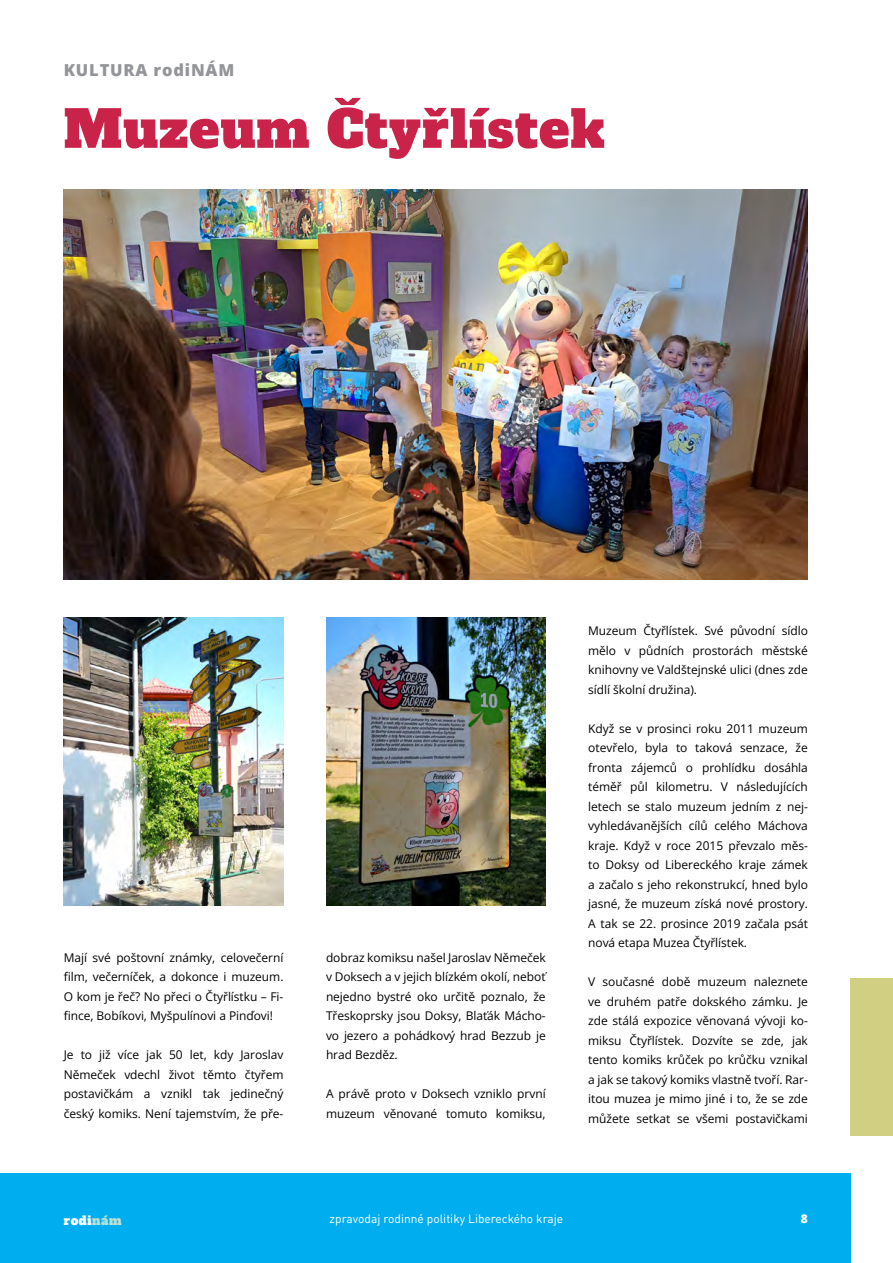
<style>
.page{position:relative;width:893px;height:1263px;background:#fff}
.page>*{position:absolute;margin:0;border:0;box-sizing:border-box;transform-origin:0 0}
.t1{font:51px "Alfa Slab One";letter-spacing:.02em;color:#c9234a}
.t2{font:800 16.5px "Open Sans";letter-spacing:.05em;color:#939598}
.t3{font:12px/19.5px "Open Sans";letter-spacing:-.005em;color:#000;text-align:justify}
.t4{font:12px "DIN Pro";color:#fff}
.t5{font:12px "Alfa Slab One";letter-spacing:.05em;color:#fff}
.t6{font:800 12px "Open Sans";color:#fff}
.s1{color:#b8e0d3}
</style>
<div class="page">
<div style="left:0;top:1174px;width:850px;height:89px;background:#00aeef"></div>
<div style="left:850px;top:978px;width:43px;height:158px;background:#d1d082"></div>
<img style="left:326px;top:617px;width:220px;height:289px">
<img style="left:64px;top:617px;width:219px;height:289px">
<img style="left:64px;top:189px;width:744px;height:390px">
<h2 class="t2" style="left:64px;top:58px;width:172px">KULTURA rodiNÁM</h2>
<h1 class="t1" style="left:64px;top:85px;width:543px">Muzeum Čtyřlístek</h1>
<p class="t3" style="left:64px;top:947px;width:221px">Mají své poštovní známky, celovečerní film, večerníček, a dokonce i muzeum.<br>O kom je řeč? No přeci o Čtyřlístku – Fi&shy;fince, Bobíkovi, Myšpulínovi a Pinďovi!</p>
<p class="t3" style="left:64px;top:1045px;width:221px">Je to již více jak 50 let, kdy Jaroslav Němeček vdechl život těmto čtyřem postavičkám a vznikl tak jedinečný český komiks. Není tajemstvím, že pře-</p>
<p class="t3" style="left:326px;top:947px;width:221px">dobraz komiksu našel Jaroslav Němeček v Doksech a v jejich blízkém okolí, neboť nejedno bystré oko určitě poznalo, že Třeskoprsky jsou Doksy, Blaťák Mácho&shy;vo jezero a pohádkový hrad Bezzub je hrad Bezděz.</p>
<p class="t3" style="left:326px;top:1084px;width:221px">A právě proto v Doksech vzniklo první muzeum věnované tomuto komiksu,</p>
<p class="t3" style="left:588px;top:621px;width:221px">Muzeum Čtyřlístek. Své původní sídlo mělo v půdních prostorách městské knihovny ve Valdštejnské ulici (dnes zde sídlí školní družina).</p>
<p class="t3" style="left:588px;top:718px;width:221px">Když se v prosinci roku 2011 muzeum otevřelo, byla to taková senzace, že fronta zájemců o prohlídku dosáhla téměř půl kilometru. V následujících letech se stalo muzeum jedním z nej&shy;vyhledávanějších cílů celého Máchova kraje. Když v roce 2015 převzalo měs&shy;to Doksy od Libereckého kraje zámek a začalo s jeho rekonstrukcí, hned bylo jasné, že muzeum získá nové prostory.<br>A tak se 22. prosince 2019 začala psát nová etapa Muzea Čtyřlístek.</p>
<p class="t3" style="left:588px;top:972px;width:221px">V současné době muzeum naleznete ve druhém patře dokského zámku. Je zde stálá expozice věnovaná vývoji ko&shy;miksu Čtyřlístek. Dozvíte se zde, jak tento komiks krůček po krůčku vznikal a jak se takový komiks vlastně tvoří. Rar&shy;itou muzea je mimo jiné i to, že se zde můžete setkat se všemi postavičkami</p>
<p class="t5" style="left:64px;top:1210px;width:59px">rodi<span class="s1">nám</span></p>
<p class="t4" style="left:330px;top:1209px;width:235px">zpravodaj rodinné politiky Libereckého kraje</p>
<p class="t6" style="left:801px;top:1209px;width:9px">8</p>
</div>
